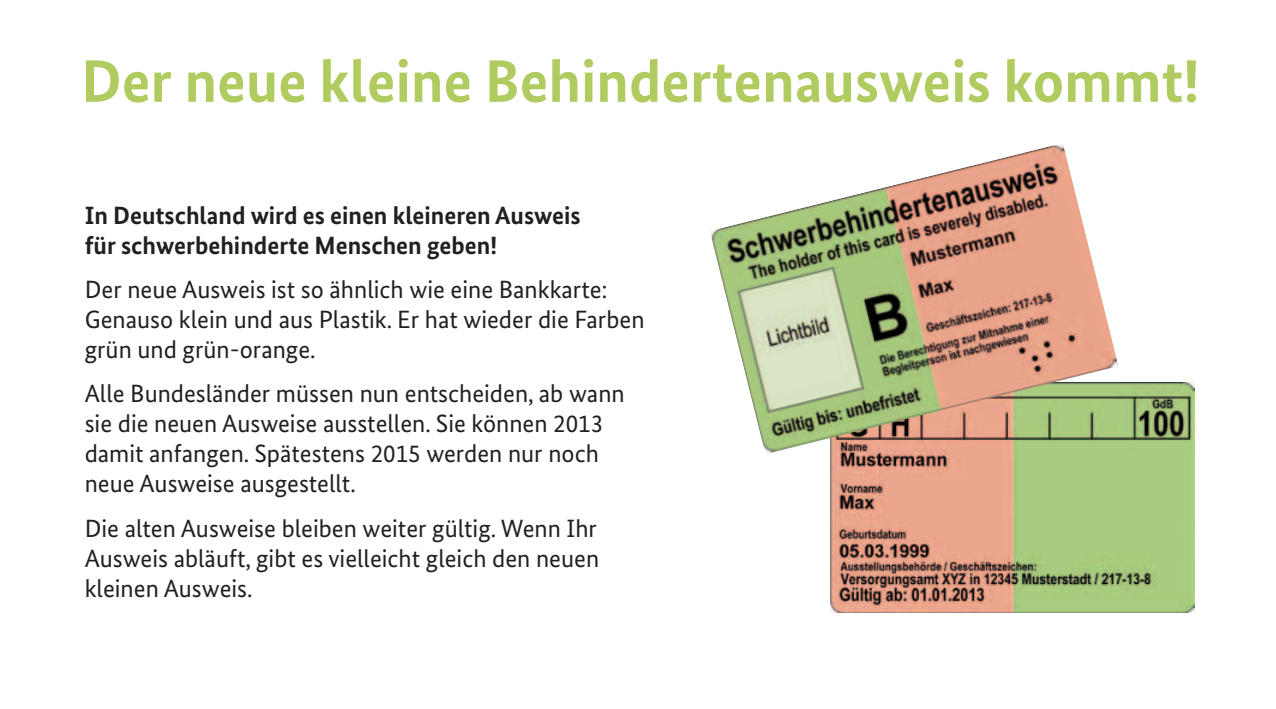
<style>
.page{position:relative;width:1276px;height:709px;background:#fff}
.page>*{position:absolute;margin:0;border:0;box-sizing:border-box;transform-origin:0 0}
.t1{font:700 60px "Bundes Sans";color:#b0cb5f}
.t2{font:25px/30px "Bundes Sans";color:#231f20}
.t3{font:700 25px/30px "Bundes Sans";color:#231f20}
</style>
<div class="page">
<img style="left:830px;top:383px;width:364px;height:229px">
<img style="left:710px;top:144px;width:408px;height:310px">
<h1 class="t1" style="left:81px;top:45px;width:1119px">Der neue kleine Behindertenausweis kommt!</h1>
<p class="t3" style="left:85px;top:200px;width:497px">In Deutschland wird es einen kleineren Ausweis für schwerbehinderte Menschen geben!</p>
<p class="t2" style="left:85px;top:274px;width:561px">Der neue Ausweis ist so ähnlich wie eine Bankkarte:<br>Genauso klein und aus Plastik. Er hat wieder die Farben grün und grün-orange.</p>
<p class="t2" style="left:85px;top:378px;width:541px">Alle Bundesländer müssen nun entscheiden, ab wann sie die neuen Ausweise ausstellen. Sie können 2013 damit anfangen. Spätestens 2015 werden nur noch neue Ausweise ausgestellt.</p>
<p class="t2" style="left:85px;top:513px;width:516px;text-align:justify">Die alten Ausweise bleiben weiter gültig. Wenn Ihr Ausweis abläuft, gibt es vielleicht gleich den neuen kleinen Ausweis.</p>
</div>
